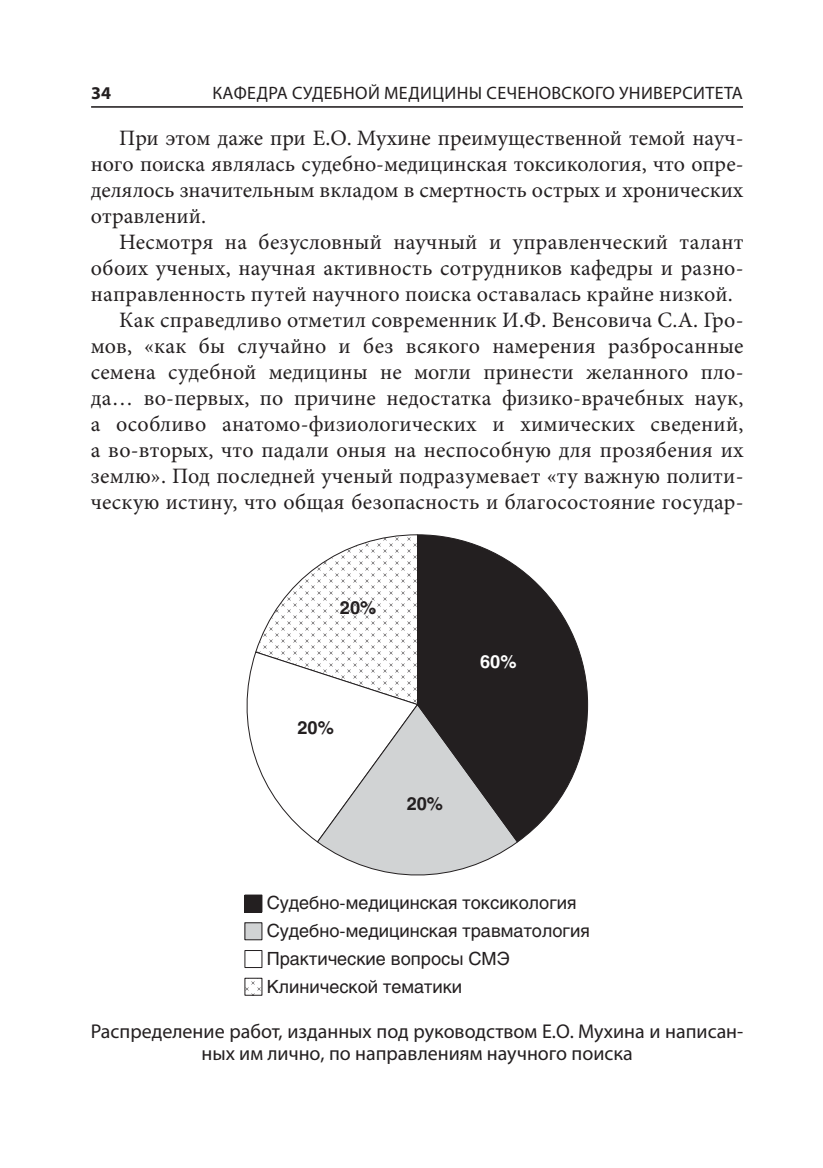
<style>
.page{position:relative;width:823px;height:1168px;background:#fff}
.page>*{position:absolute;margin:0;border:0;box-sizing:border-box;transform-origin:0 0}
.t1{font:22px/26px "Minion Pro";letter-spacing:.01em;color:#231f20;text-align:justify}
.t2{font:20px/22px "Myriad Pro";color:#231f20;text-align:center}
.t3{font:18px/27.8px "Helios";color:#231f20}
.t4{font:18px "Myriad Pro";letter-spacing:.02em;color:#231f20}
.t5{font:700 18px "Helios";color:#231f20}
.t6{font:700 18px "Helios";color:#fff}
.t7{font:700 18px "Myriad Pro";color:#231f20}
</style>
<div class="page">
<hr style="left:91px;top:107px;width:651px;height:1px;background:#231f20">
<hr style="left:91px;top:106px;width:651px;height:1px;background:#231f20">
<svg style="left:246px;top:534px;width:271px;height:342px"></svg>
<svg style="left:416px;top:534px;width:172px;height:309px"></svg>
<div style="left:245px;top:895px;width:17px;height:17px;background:#231f20"></div>
<div style="left:244px;top:894px;width:18px;height:18px;border:1px solid #231f20"></div>
<div style="left:245px;top:923px;width:17px;height:17px;background:#d1d3d4"></div>
<div style="left:244px;top:922px;width:18px;height:18px;border:1px solid #231f20"></div>
<div style="left:244px;top:950px;width:18px;height:18px;border:1px solid #231f20"></div>
<svg style="left:246px;top:981px;width:14px;height:13px"></svg>
<div style="left:244px;top:978px;width:18px;height:18px;border:1px solid #231f20"></div>
<p class="t7" style="left:91px;top:86px;width:21px">34</p>
<p class="t4" style="left:212px;top:86px;width:531px">КАФЕДРА СУДЕБНОЙ МЕДИЦИНЫ СЕЧЕНОВСКОГО УНИВЕРСИТЕТА</p>
<p class="t1" style="left:91px;top:127px;width:653px;text-indent:28px">При этом даже при Е.О. Мухине преимущественной темой науч&shy;ного поиска являлась судебно-медицинская токсикология, что опре&shy;делялось значительным вкладом в смертность острых и хронических отравлений.</p>
<p class="t1" style="left:119px;top:231px;width:625px">Несмотря на безусловный научный и управленческий талант</p>
<p class="t1" style="left:91px;top:257px;width:653px">обоих ученых, научная активность сотрудников кафедры и разно-</p>
<p class="t1" style="left:91px;top:283px;width:643px">направленность путей научного поиска оставалась крайне низкой.</p>
<p class="t1" style="left:119px;top:309px;width:625px">Как справедливо отметил современник И.Ф. Венсовича С.А. Гро-</p>
<p class="t1" style="left:91px;top:335px;width:654px">мов, «как бы случайно и без всякого намерения разбросанные</p>
<p class="t1" style="left:91px;top:361px;width:653px">семена судебной медицины не могли принести желанного пло-</p>
<p class="t1" style="left:91px;top:387px;width:653px">да… во-первых, по причине недостатка физико-врачебных наук,</p>
<p class="t1" style="left:91px;top:413px;width:653px">а особливо анатомо-физиологических и химических сведений,</p>
<p class="t1" style="left:91px;top:439px;width:653px">а во-вторых, что падали оныя на неспособную для прозябения их</p>
<p class="t1" style="left:91px;top:465px;width:653px">землю». Под последней ученый подразумевает «ту важную полити-</p>
<p class="t1" style="left:91px;top:491px;width:653px">ческую истину, что общая безопасность и благосостояние государ-</p>
<p class="t5" style="left:340px;top:598px;width:38px">20%</p>
<p class="t5" style="left:297px;top:718px;width:38px">20%</p>
<p class="t5" style="left:406px;top:794px;width:38px">20%</p>
<p class="t6" style="left:480px;top:652px;width:38px">60%</p>
<p class="t3" style="left:266px;top:891px;width:324px">Судебно-медицинская токсикология<br>Судебно-медицинская травматология<br>Практические вопросы СМЭ<br>Клинической тематики</p>
<p class="t2" style="left:91px;top:1022px;width:653px">Распределение работ, изданных под руководством Е.О. Мухина и написан&shy;ных им лично, по направлениям научного поиска</p>
</div>
